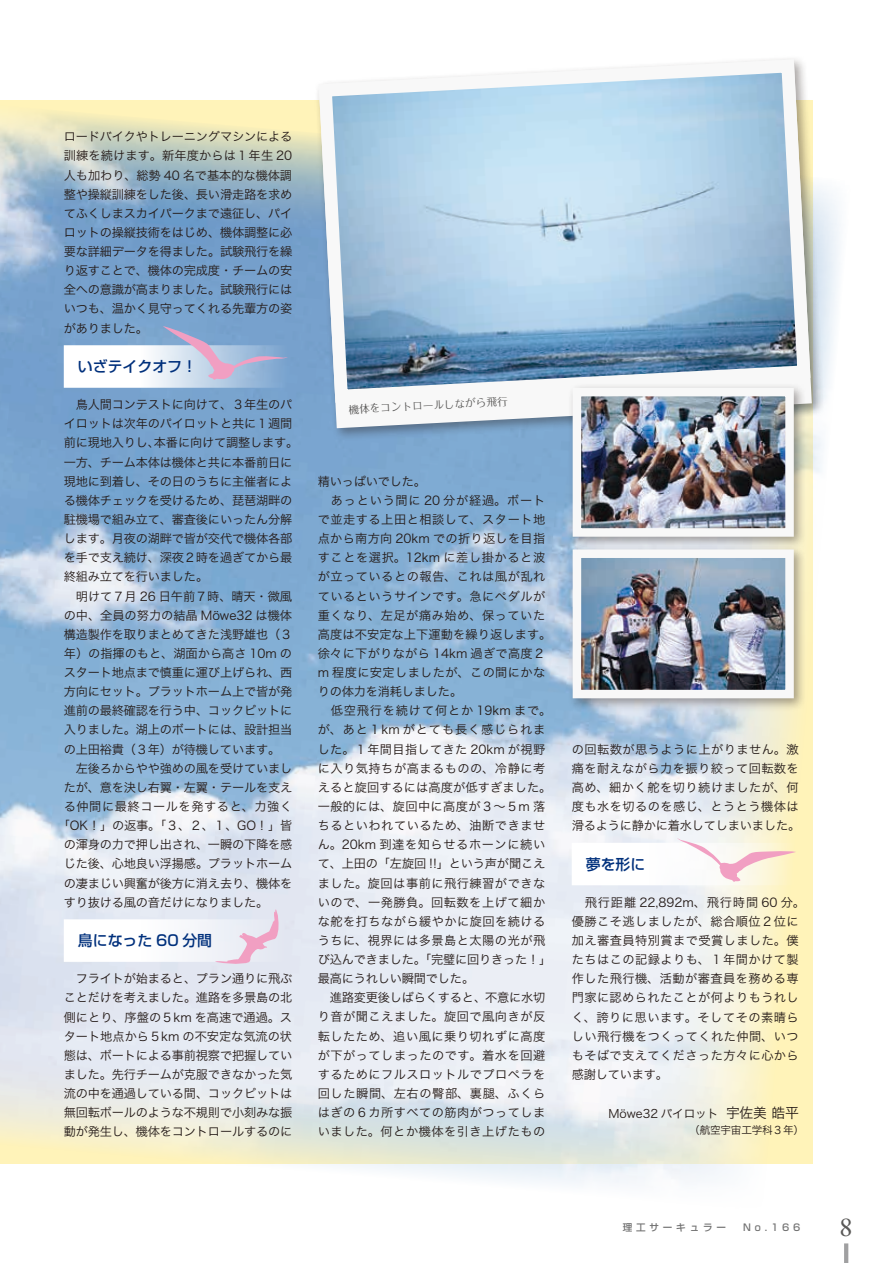
<style>
.page{position:relative;width:893px;height:1263px;background:#fff}
.page>*{position:absolute;margin:0;border:0;box-sizing:border-box;transform-origin:0 0}
.t1{font:27.15px "Garamond Premr Pro";color:#595857}
.t2{font:500 14.85px "Shin Go Pro";color:#00307c}
.t3{font:12.15px/19.2px "Hira Kaku Pro N W3";letter-spacing:.04em;color:#231916}
.t4{font:12.15px/19.2px "Hira Kaku Pro N W3";letter-spacing:.01em;color:#231916;text-align:justify}
.t5{font:12.15px "Hira Kaku Pro N W3";letter-spacing:-.015em;color:#231916}
.t6{font:12.15px/19.2px "Hira Kaku Pro N W3";letter-spacing:.035em;color:#231916}
.t7{font:12.15px "Hira Kaku Pro N W3";letter-spacing:.045em;color:#231916}
.t8{font:11.7px "Hira Kaku Pro N W3";color:#231916}
.t9{font:10.65px "Folk Pro";color:#595857}
.t10{font:10.65px "Hira Kaku Pro N W3";letter-spacing:-.02em;color:#231916}
.t11{font:500 9.6px "Shin Go Pro";letter-spacing:.4em;color:#727272}
.s1{font-size:13.8px}
</style>
<div class="page">
<img style="left:0;top:104px;width:840px;height:1081px">
<hr style="left:844px;top:1243px;width:4px;height:20px;background:#a0a0a1">
<svg style="left:64px;top:345px;width:223px;height:43px"></svg>
<div style="left:64px;top:919px;width:223px;height:43px;background:#fff"></div>
<div style="left:572px;top:843px;width:223px;height:42px;background:#fff"></div>
<div style="left:314px;top:55px;width:511px;height:386px;background:#231916;opacity:.4"></div>
<svg style="left:312px;top:55px;width:506px;height:380px"></svg>
<svg style="left:312px;top:55px;width:505px;height:354px"></svg>
<div style="left:568px;top:383px;width:239px;height:167px;background:#231916;opacity:.4"></div>
<img style="left:583px;top:398px;width:201px;height:129px">
<div style="left:573px;top:388px;width:221px;height:149px;border:9px solid #f8f8f8"></div>
<div style="left:568px;top:545px;width:239px;height:167px;background:#231916;opacity:.4"></div>
<img style="left:583px;top:559px;width:201px;height:129px">
<div style="left:573px;top:549px;width:221px;height:149px;border:9px solid #f8f8f8"></div>
<svg style="left:163px;top:326px;width:125px;height:54px;background:#a7b6d7"></svg>
<svg style="left:677px;top:838px;width:119px;height:44px"></svg>
<svg style="left:215px;top:909px;width:64px;height:57px;background:#e9dcea"></svg>
<p class="t4" style="left:64px;top:126px;width:230px">ロードバイクやトレーニングマシンによる訓練を続けます。新年度からは１年生 20人も加わり、総勢 40 名で基本的な機体調整や操縦訓練をした後、長い滑走路を求めてふくしまスカイパークまで遠征し、パイロットの操縦技術をはじめ、機体調整に必要な詳細データを得ました。試験飛行を繰り返すことで、機体の完成度・チームの安全への意識が高まりました。試験飛行にはいつも、温かく見守ってくれる先輩方の姿がありました。</p>
<p class="t2" style="left:78px;top:354px;width:121px">いざテイクオフ！</p>
<p class="t5" style="left:64px;top:394px;width:230px">　鳥人間コンテストに向けて、３年生のパ</p>
<p class="t5" style="left:64px;top:413px;width:230px">イロットは次年のパイロットと共に１週間</p>
<p class="t5" style="left:64px;top:432px;width:236px">前に現地入りし、本番に向けて調整します。</p>
<p class="t5" style="left:64px;top:451px;width:230px">一方、チーム本体は機体と共に本番前日に</p>
<p class="t5" style="left:64px;top:470px;width:230px">現地に到着し、その日のうちに主催者によ</p>
<p class="t5" style="left:64px;top:489px;width:230px">る機体チェックを受けるため、琵琶湖畔の</p>
<p class="t5" style="left:64px;top:509px;width:230px">駐機場で組み立て、審査後にいったん分解</p>
<p class="t5" style="left:64px;top:528px;width:230px">します。月夜の湖畔で皆が交代で機体各部</p>
<p class="t5" style="left:64px;top:547px;width:230px">を手で支え続け、深夜２時を過ぎてから最</p>
<p class="t5" style="left:64px;top:566px;width:146px">終組み立てを行いました。</p>
<p class="t4" style="left:64px;top:585px;width:230px">　明けて７月 26 日午前７時、晴天・微風</p>
<p class="t4" style="left:64px;top:605px;width:230px">の中、全員の努力の結晶 Möwe32 は機体</p>
<p class="t5" style="left:64px;top:623px;width:230px">構造製作を取りまとめてきた浅野雄也（３</p>
<p class="t4" style="left:64px;top:643px;width:230px">年）の指揮のもと、湖面から高さ 10m の</p>
<p class="t5" style="left:64px;top:662px;width:230px">スタート地点まで慎重に運び上げられ、西</p>
<p class="t5" style="left:64px;top:681px;width:230px">方向にセット。プラットホーム上で皆が発</p>
<p class="t5" style="left:64px;top:700px;width:230px">進前の最終確認を行う中、コックピットに</p>
<p class="t5" style="left:64px;top:719px;width:230px">入りました。湖上のボートには、設計担当</p>
<p class="t5" style="left:64px;top:738px;width:218px">の上田裕貴（３年）が待機しています。</p>
<p class="t5" style="left:64px;top:757px;width:230px">　左後ろからやや強めの風を受けていまし</p>
<p class="t5" style="left:64px;top:776px;width:230px">たが、意を決し右翼・左翼・テールを支え</p>
<p class="t7" style="left:64px;top:795px;width:230px">る仲間に最終コールを発すると、力強く</p>
<p class="t4" style="left:58px;top:815px;width:236px">「OK！」の返事。「３、２、１、GO！」皆</p>
<p class="t5" style="left:64px;top:834px;width:230px">の渾身の力で押し出され、一瞬の下降を感</p>
<p class="t5" style="left:64px;top:853px;width:230px">じた後、心地良い浮揚感。プラットホーム</p>
<p class="t5" style="left:64px;top:872px;width:230px">の凄まじい興奮が後方に消え去り、機体を</p>
<p class="t5" style="left:64px;top:891px;width:206px">すり抜ける風の音だけになりました。</p>
<p class="t2" style="left:78px;top:928px;width:136px">鳥になった 60 分間</p>
<p class="t4" style="left:64px;top:968px;width:230px">　フライトが始まると、プラン通りに飛ぶことだけを考えました。進路を多景島の北側にとり、序盤の５km を高速で通過。スタート地点から５km の不安定な気流の状態は、ボートによる事前視察で把握していました。先行チームが克服できなかった気流の中を通過している間、コックピットは無回転ボールのような不規則で小刻みな振動が発生し、機体をコントロールするのに</p>
<p class="t9" style="left:348px;top:400px;width:161px;rotate:-3deg">機体をコントロールしながら飛行</p>
<p class="t3" style="left:318px;top:471px;width:235px">精いっぱいでした。<br>　あっという間に 20 分が経過。ボートで並走する上田と相談して、スタート地点から南方向 20km での折り返しを目指すことを選択。12km に差し掛かると波が立っているとの報告、これは風が乱れているというサインです。急にペダルが重くなり、左足が痛み始め、保っていた高度は不安定な上下運動を繰り返します。徐々に下がりながら 14km 過ぎで高度２m 程度に安定しましたが、この間にかなりの体力を消耗しました。<br>　低空飛行を続けて何とか 19km まで。が、あと１km がとても長く感じられました。１年間目指してきた 20km が視野に入り気持ちが高まるものの、冷静に考えると旋回するには高度が低すぎました。一般的には、旋回中に高度が３～５m 落ちるといわれているため、油断できません。20km 到達を知らせるホーンに続いて、上田の「左旋回 !!」という声が聞こえました。旋回は事前に飛行練習ができないので、一発勝負。回転数を上げて細かな舵を打ちながら緩やかに旋回を続けるうちに、視界には多景島と太陽の光が飛び込んできました。「完璧に回りきった！」最高にうれしい瞬間でした。<br>　進路変更後しばらくすると、不意に水切り音が聞こえました。旋回で風向きが反転したため、追い風に乗り切れずに高度が下がってしまったのです。着水を回避するためにフルスロットルでプロペラを回した瞬間、左右の臀部、裏腿、ふくらはぎの６カ所すべての筋肉がつってしまいました。何とか機体を引き上げたもの</p>
<p class="t6" style="left:572px;top:738px;width:230px">の回転数が思うように上がりません。激痛を耐えながら力を振り絞って回転数を高め、細かく舵を切り続けましたが、何度も水を切るのを感じ、とうとう機体は滑るように静かに着水してしまいました。</p>
<p class="t2" style="left:586px;top:852px;width:61px">夢を形に</p>
<p class="t6" style="left:572px;top:892px;width:235px">　飛行距離 22,892m、飛行時間 60 分。優勝こそ逃しましたが、総合順位２位に加え審査員特別賞まで受賞しました。僕たちはこの記録よりも、１年間かけて製作した飛行機、活動が審査員を務める専門家に認められたことが何よりもうれしく、誇りに思います。そしてその素晴らしい飛行機をつくってくれた仲間、いつもそばで支えてくださった方々に心から感謝しています。</p>
<p class="t8" style="left:608px;top:1103px;width:192px">Möwe32 パイロット <span class="s1">宇佐美皓平</span></p>
<p class="t10" style="left:689px;top:1120px;width:116px">（航空宇宙工学科３年）</p>
<p class="t11" style="left:623px;top:1219px;width:179px">理工サーキュラー　No.166</p>
<h1 class="t1" style="left:840px;top:1211px;width:15px">8</h1>
</div>
